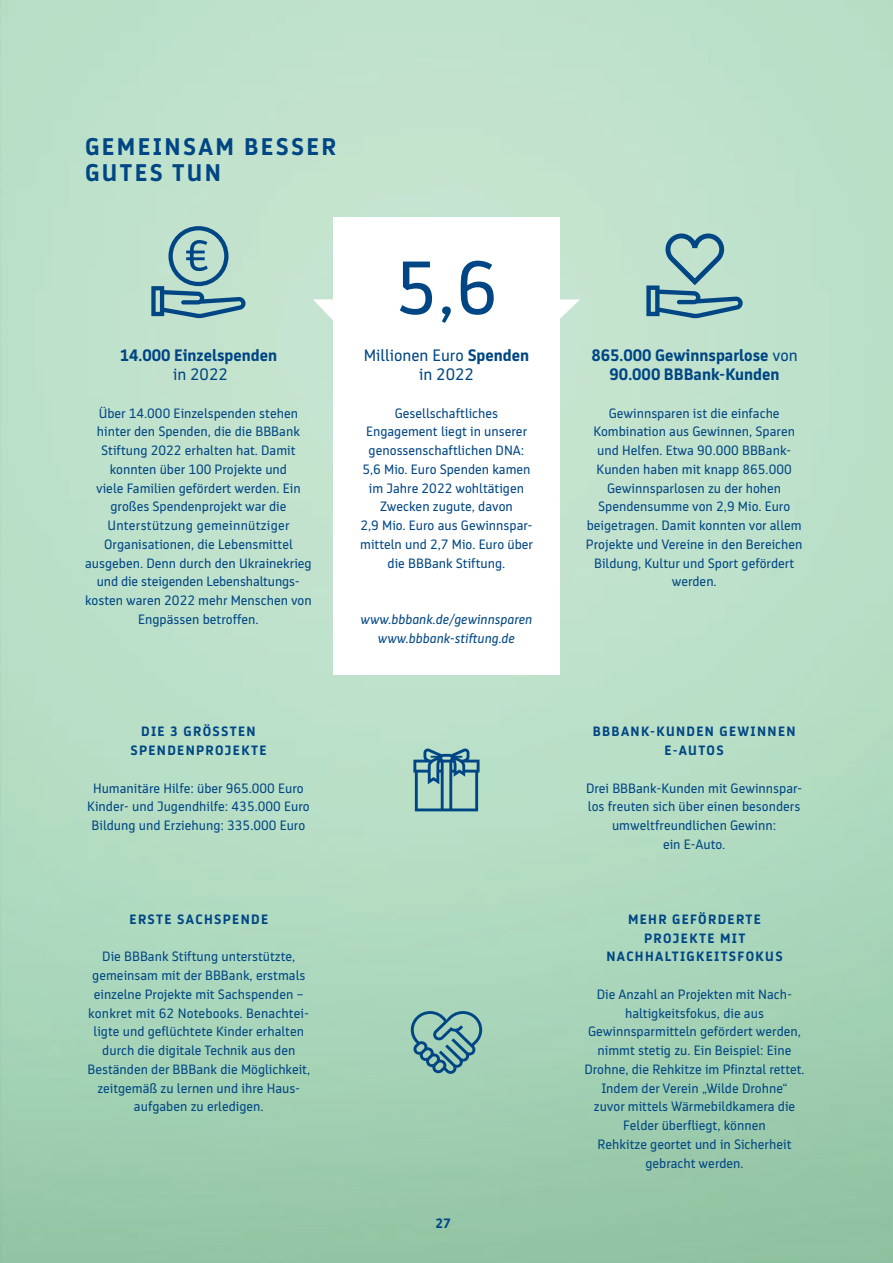
<style>
.page{position:relative;width:893px;height:1263px;background:#fff}
.page>*{position:absolute;margin:0;border:0;box-sizing:border-box;transform-origin:0 0}
.t1{font:75px "BB Bank Type";color:#004684}
.H5_Bold_Blau_16pt{font:700 24px/25.8px "BB Bank Type";letter-spacing:.1em;color:#004684}
.Fakten__Infoseiten{font:700 16.5px "BB Bank Type";color:#004684}
.Fakten__Infoseiten-2{font:16.5px/18.8px "BB Bank Type";color:#004684;text-align:center}
.Text__Infoseiten{font:13.5px/18.8px "BB Bank Type";color:#004684;text-align:center}
.Copy{font:13.5px/18.8px "BB Bank Type";color:#004684;text-align:center}
.Hedaline_2__Infoseit{font:700 13.5px/18.8px "BB Bank Type";letter-spacing:.1em;color:#004684;text-align:center}
.Text__Infoseiten-2{font:italic 13.5px "BB Bank Type";color:#004684}
.s1{font-weight:700}
.s2{font-weight:400}
</style>
<div class="page">
<svg style="left:411px;top:1011px;width:71px;height:63px;background:#79acaa"></svg>
<svg style="left:560px;top:299px;width:20px;height:22px"></svg>
<svg style="left:646px;top:233px;width:97px;height:85px;background:#94bdbb"></svg>
<svg style="left:313px;top:299px;width:20px;height:22px"></svg>
<svg style="left:151px;top:226px;width:95px;height:92px;background:#93bcbb"></svg>
<svg style="left:413px;top:748px;width:67px;height:63px;background:#7aabb0"></svg>
<p class="H5_Bold_Blau_16pt" style="left:85px;top:134px;width:253px">GEMEINSAM BESSER<br>GUTES TUN</p>
<p class="Fakten__Infoseiten" style="left:120px;top:346px;width:159px">14.000 Einzelspenden</p>
<p class="Fakten__Infoseiten-2" style="left:173px;top:365px;width:56px">in 2022</p>
<p class="Text__Infoseiten" style="left:85px;top:403px;width:228px">Über 14.000 Einzelspenden stehen hinter den Spenden, die die BBBank Stiftung 2022 erhalten hat. Damit konnten über 100 Projekte und<br>viele Familien gefördert werden. Ein großes Spendenprojekt war die Unterstützung gemeinnütziger Organisationen, die Lebensmittel ausgeben. Denn durch den Ukrainekrieg und die steigenden Lebenshaltungs&shy;kosten waren 2022 mehr Menschen von Engpässen betroffen.</p>
<p class="Hedaline_2__Infoseit" style="left:130px;top:722px;width:138px">DIE 3 GRÖSSTEN<br>SPENDENPROJEKTE</p>
<p class="Copy" style="left:93px;top:778px;width:212px">Humanitäre Hilfe: über 965.000 Euro</p>
<p class="Copy" style="left:87px;top:797px;width:224px">Kinder- und Jugendhilfe: 435.000 Euro</p>
<p class="Copy" style="left:92px;top:816px;width:215px">Bildung und Erziehung: 335.000 Euro</p>
<p class="Hedaline_2__Infoseit" style="left:130px;top:910px;width:140px">ERSTE SACHSPENDE</p>
<p class="Text__Infoseiten" style="left:87px;top:947px;width:224px">Die BBBank Stiftung unterstützte, gemeinsam mit der BBBank, erstmals einzelne Projekte mit Sachspenden – konkret mit 62 Notebooks. Benachtei&shy;ligte und geflüchtete Kinder erhalten durch die digitale Technik aus den Beständen der BBBank die Möglichkeit, zeitgemäß zu lernen und ihre Haus&shy;aufgaben zu erledigen.</p>
<p class="t1" style="left:395px;top:246px;width:105px">5,6</p>
<p class="Fakten__Infoseiten-2" style="left:364px;top:346px;width:167px">Millionen Euro <span class="s1">Spenden </span>in 2022</p>
<p class="Fakten__Infoseiten" style="left:591px;top:346px;width:208px">865.000 Gewinnsparlose <span class="s2">von</span></p>
<p class="Fakten__Infoseiten" style="left:609px;top:365px;width:172px">90.000 BBBank-Kunden</p>
<p class="Text__Infoseiten" style="left:360px;top:403px;width:174px">Gesellschaftliches<br>Engagement liegt in unserer genossenschaftlichen DNA:<br>5,6 Mio. Euro Spenden kamen im Jahre 2022 wohltätigen<br>Zwecken zugute, davon<br>2,9 Mio. Euro aus Gewinnspar&shy;mitteln und 2,7 Mio. Euro über die BBBank Stiftung.</p>
<p class="Text__Infoseiten" style="left:586px;top:403px;width:218px">Gewinnsparen ist die einfache<br>Kombination aus Gewinnen, Sparen und Helfen. Etwa 90.000 BBBank-<br>Kunden haben mit knapp 865.000<br>Gewinnsparlosen zu der hohen<br>Spendensumme von 2,9 Mio. Euro beigetragen. Damit konnten vor allem<br>Projekte und Vereine in den Bereichen<br>Bildung, Kultur und Sport gefördert werden.</p>
<p class="Text__Infoseiten-2" style="left:361px;top:611px;width:173px">www.bbbank.de/gewinnsparen</p>
<p class="Text__Infoseiten-2" style="left:378px;top:630px;width:139px">www.bbbank-stiftung.de</p>
<p class="Hedaline_2__Infoseit" style="left:435px;top:1213px;width:17px">27</p>
<p class="Hedaline_2__Infoseit" style="left:593px;top:722px;width:204px">BBBANK-KUNDEN GEWINNEN<br>E-AUTOS</p>
<p class="Copy" style="left:586px;top:778px;width:218px">Drei BBBank-Kunden mit Gewinnspar&shy;los freuten sich über einen besonders umweltfreundlichen Gewinn:<br>ein E-Auto.</p>
<p class="Hedaline_2__Infoseit" style="left:606px;top:910px;width:178px">MEHR GEFÖRDERTE<br>PROJEKTE MIT<br>NACHHALTIGKEITSFOKUS</p>
<p class="Text__Infoseiten" style="left:584px;top:985px;width:222px">Die Anzahl an Projekten mit Nach&shy;haltigkeitsfokus, die aus<br>Gewinnsparmitteln gefördert werden, nimmt stetig zu. Ein Beispiel: Eine<br>Drohne, die Rehkitze im Pfinztal rettet.<br>Indem der Verein „Wilde Drohne“ zuvor mittels Wärmebildkamera die<br>Felder überfliegt, können<br>Rehkitze geortet und in Sicherheit gebracht werden.</p>
</div>
